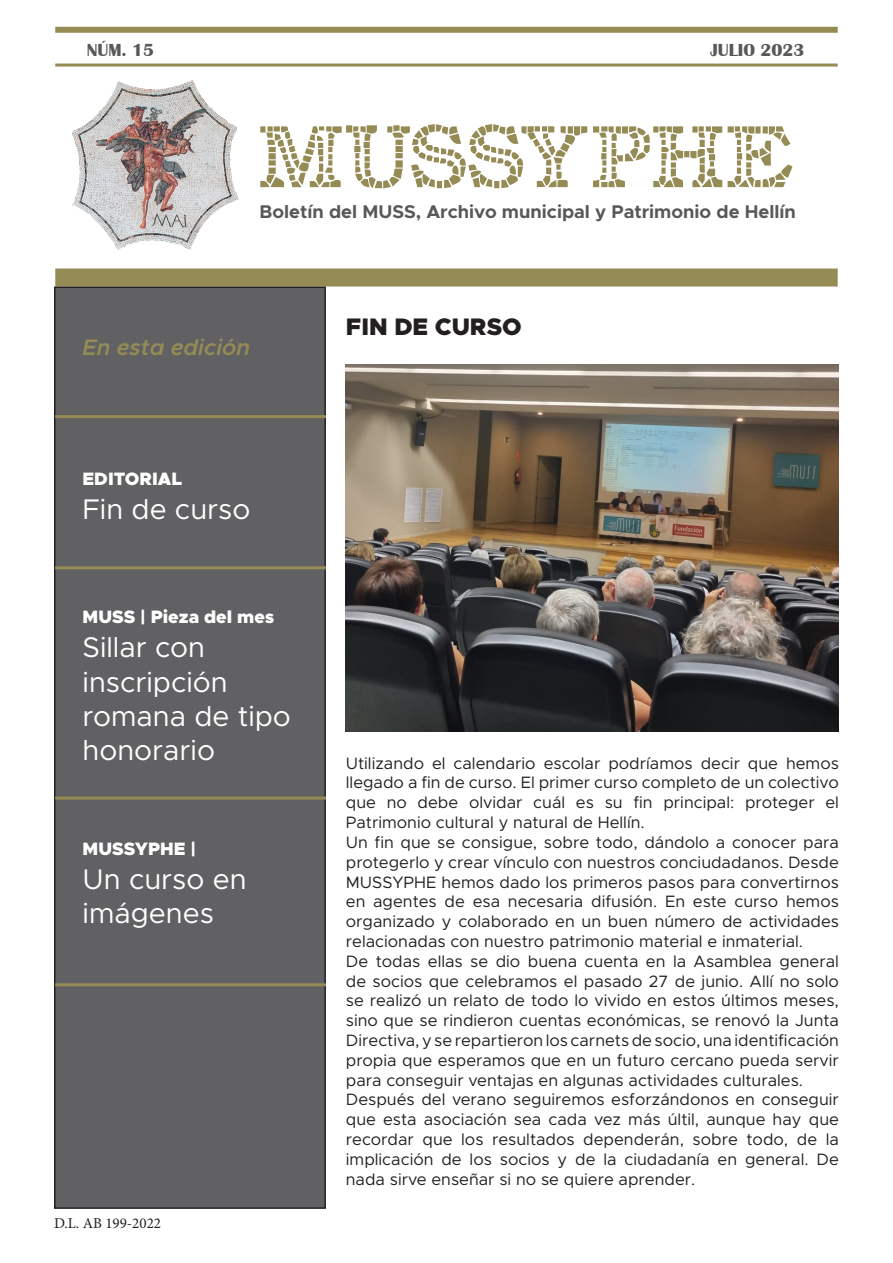
<style>
.page{position:relative;width:893px;height:1263px;background:#fff}
.page>*{position:absolute;margin:0;border:0;box-sizing:border-box;transform-origin:0 0}
.t1{font:89.4px "Classic Mosaic";color:#958b55}
.t2{font:28.5px "Metropolis";color:#fff}
.t3{font:900 24px "Metropolis";color:#231f20}
.t4{font:italic 600 22.5px "Metropolis";color:#958b55}
.t5{font:700 18.45px "Metropolis";color:#57585a}
.t6{font:900 18px "Metropolis";color:#fff}
.t7{font:700 18px "Britannic";color:#57585a}
.t8{font:16.5px/19.8px "Metropolis";color:#231f20;text-align:justify}
.t9{font:15px "Minion Pro";color:#231f20}
</style>
<div class="page">
<div style="left:55px;top:27px;width:783px;height:6px;background:#958b55"></div>
<div style="left:55px;top:268px;width:783px;height:18px;background:#958b55"></div>
<hr style="left:55px;top:64px;width:783px;height:3px;background:#958b55">
<img style="left:72px;top:81px;width:166px;height:169px">
<div style="left:55px;top:287px;width:270px;height:921px;background:#616164"></div>
<div style="left:54px;top:286px;width:272px;height:923px;border:2px solid #231f20"></div>
<hr style="left:55px;top:415px;width:271px;height:3px;background:#958b55">
<hr style="left:55px;top:566px;width:271px;height:3px;background:#958b55">
<hr style="left:55px;top:796px;width:271px;height:3px;background:#958b55">
<hr style="left:55px;top:983px;width:271px;height:3px;background:#958b55">
<img style="left:346px;top:365px;width:493px;height:367px">
<p class="t7" style="left:87px;top:40px;width:69px">NÚM. 15</p>
<p class="t7" style="left:710px;top:40px;width:96px">JULIO 2023</p>
<p class="t1" style="left:260px;top:103px;width:536px">MUSSYPHE</p>
<p class="t5" style="left:259px;top:200px;width:538px">Boletín del MUSS, Archivo municipal y Patrimonio de Hellín</p>
<p class="t4" style="left:83px;top:333px;width:169px">En esta edición</p>
<p class="t6" style="left:83px;top:467px;width:101px">EDITORIAL</p>
<p class="t2" style="left:83px;top:491px;width:169px">Fin de curso</p>
<p class="t6" style="left:83px;top:605px;width:193px">MUSS | Pieza del mes</p>
<p class="t2" style="left:83px;top:630px;width:124px">Sillar con</p>
<p class="t2" style="left:83px;top:664px;width:147px">inscripción</p>
<p class="t2" style="left:83px;top:698px;width:210px">romana de tipo</p>
<p class="t2" style="left:83px;top:732px;width:134px">honorario</p>
<p class="t6" style="left:83px;top:837px;width:115px">MUSSYPHE |</p>
<p class="t2" style="left:83px;top:862px;width:165px">Un curso en</p>
<p class="t2" style="left:83px;top:896px;width:133px">imágenes</p>
<p class="t9" style="left:54px;top:1213px;width:109px">D.L. AB 199-2022</p>
<p class="t3" style="left:346px;top:311px;width:177px">FIN DE CURSO</p>
<p class="t8" style="left:346px;top:753px;width:495px">Utilizando el calendario escolar podríamos decir que hemos llegado a fin de curso. El primer curso completo de un colectivo que no debe olvidar cuál es su fin principal: proteger el Patrimonio cultural y natural de Hellín.</p>
<p class="t8" style="left:346px;top:832px;width:495px">Un fin que se consigue, sobre todo, dándolo a conocer para protegerlo y crear vínculo con nuestros conciudadanos. Desde MUSSYPHE hemos dado los primeros pasos para convertirnos en agentes de esa necesaria difusión. En este curso hemos organizado y colaborado en un buen número de actividades relacionadas con nuestro patrimonio material e inmaterial.</p>
<p class="t8" style="left:346px;top:951px;width:495px">De todas ellas se dio buena cuenta en la Asamblea general de socios que celebramos el pasado 27 de junio. Allí no solo se realizó un relato de todo lo vivido en estos últimos meses, sino que se rindieron cuentas económicas, se renovó la Junta Directiva, y se repartieron los carnets de socio, una identificación propia que esperamos que en un futuro cercano pueda servir para conseguir ventajas en algunas actividades culturales.</p>
<p class="t8" style="left:346px;top:1090px;width:495px">Después del verano seguiremos esforzándonos en conseguir que esta asociación sea cada vez más últil, aunque hay que recordar que los resultados dependerán, sobre todo, de la implicación de los socios y de la ciudadanía en general. De nada sirve enseñar si no se quiere aprender.</p>
</div>
